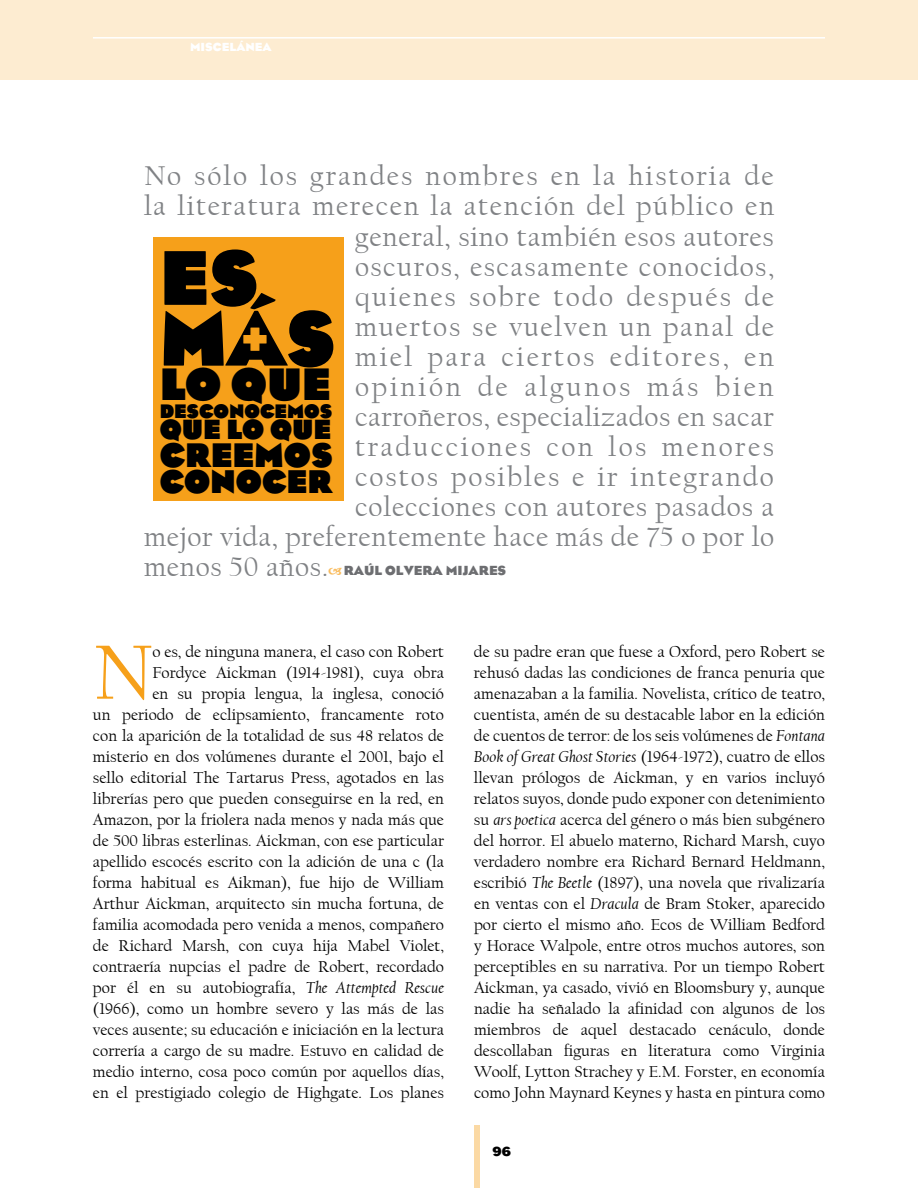
<style>
.page{position:relative;width:918px;height:1188px;background:#fff}
.page>*{position:absolute;margin:0;border:0;box-sizing:border-box;transform-origin:0 0}
.t1{font:79.8px "Californian FB";color:#f6a01a}
.t2{font:900 79.2px/60.8px "Eagle";color:#000}
.t3{font:900 46.5px "Eagle";color:#000}
.t4{font:900 45.3px "Eagle";color:#f6a01a}
.t5{font:900 34.95px "Eagle";letter-spacing:-.005em;color:#000}
.t6{font:900 33.6px "Eagle";letter-spacing:-.005em;color:#000}
.t7{font:28.5px "Californian FB";letter-spacing:.055em;color:#808285}
.t8{font:28.5px "Californian FB";letter-spacing:.025em;color:#808285}
.t9{font:28.5px "Californian FB";letter-spacing:.085em;color:#808285}
.t10{font:28.5px "Californian FB";letter-spacing:.02em;color:#808285}
.t11{font:28.5px "Californian FB";letter-spacing:.03em;color:#808285}
.t12{font:28.5px "Californian FB";letter-spacing:.095em;color:#808285}
.t13{font:900 28.5px "Eagle";letter-spacing:-.005em;color:#000}
.t14{font:900 20.1px "Eagle";letter-spacing:-.005em;color:#000}
.t15{font:16.5px/21px "Californian FB";color:#000;text-align:right}
.t16{font:700 13.5px "Eagle";color:#6d6e71}
.t17{font:700 13.5px "Eagle";color:#000}
.t18{font:700 12px "Eagle";color:#fff}
.s1{font-style:italic}
</style>
<div class="page">
<div style="left:0;top:0;width:918px;height:80px;background:#fdecd1"></div>
<hr style="left:93px;top:37px;width:732px;height:2px;background:#fff">
<div style="left:474px;top:1125px;width:6px;height:63px;background:#fbd9a4"></div>
<div style="left:153px;top:237px;width:190px;height:264px;background:#f6a01a"></div>
<p class="t18" style="left:190px;top:40px;width:83px">MISCELÁNEA</p>
<h3 class="t7" style="left:144px;top:160px;width:631px">No sólo los grandes nombres en la historia de</h3>
<h3 class="t7" style="left:144px;top:190px;width:632px">la literatura merecen la atención del público en</h3>
<h3 class="t8" style="left:355px;top:220px;width:420px">general, sino también esos autores</h3>
<h3 class="t7" style="left:355px;top:250px;width:420px">oscuros, escasamente conocidos,</h3>
<h3 class="t7" style="left:355px;top:280px;width:420px">quienes sobre todo después de</h3>
<h3 class="t7" style="left:355px;top:310px;width:420px">muertos se vuelven un panal de</h3>
<h3 class="t9" style="left:355px;top:340px;width:420px">miel para ciertos editores, en</h3>
<h3 class="t12" style="left:355px;top:370px;width:420px">opinión de algunos más bien</h3>
<h3 class="t10" style="left:355px;top:400px;width:420px">carroñeros, especializados en sacar</h3>
<h3 class="t9" style="left:355px;top:431px;width:420px">traducciones con los menores</h3>
<h3 class="t7" style="left:355px;top:461px;width:420px">costos posibles e ir integrando</h3>
<h3 class="t11" style="left:355px;top:491px;width:420px">colecciones con autores pasados a</h3>
<h3 class="t8" style="left:144px;top:521px;width:632px">mejor vida, preferentemente hace más de 75 o por lo</h3>
<h3 class="t8" style="left:144px;top:551px;width:186px">menos 50 años.</h3>
<h2 class="t2" style="left:160px;top:247px;width:177px">ES<br>MÁS</h2>
<h3 class="t3" style="left:160px;top:357px;width:168px">LO QUE</h3>
<p class="t14" style="left:160px;top:399px;width:174px">DESCONOCEMOS</p>
<h3 class="t13" style="left:160px;top:413px;width:171px">QUE LO QUE</h3>
<h3 class="t5" style="left:160px;top:435px;width:175px">CREEMOS</h3>
<h3 class="t6" style="left:160px;top:462px;width:174px">CONOCER</h3>
<h3 class="t4" style="left:242px;top:312px;width:29px">+</h3>
<p class="t16" style="left:344px;top:563px;width:164px">RAÚL OLVERA MIJARES</p>
<p class="t15" style="left:93px;top:641px;width:353px">o es, de ninguna manera, el caso con Robert<br>Fordyce Aickman (1914-1981), cuya obra<br>en su propia lengua, la inglesa, conoció<br>un periodo de eclipsamiento, francamente roto con la aparición de la totalidad de sus 48 relatos de misterio en dos volúmenes durante el 2001, bajo el sello editorial The Tartarus Press, agotados en las librerías pero que pueden conseguirse en la red, en Amazon, por la friolera nada menos y nada más que de 500 libras esterlinas. Aickman, con ese particular apellido escocés escrito con la adición de una c (la forma habitual es Aikman), fue hijo de William Arthur Aickman, arquitecto sin mucha fortuna, de familia acomodada pero venida a menos, compañero de Richard Marsh, con cuya hija Mabel Violet, contraería nupcias el padre de Robert, recordado por él en su autobiografía, <span class="s1">The Attempted Rescue </span>(1966), como un hombre severo y las más de las veces ausente; su educación e iniciación en la lectura correría a cargo de su madre. Estuvo en calidad de medio interno, cosa poco común por aquellos días, en el prestigiado colegio de Highgate. Los planes</p>
<p class="t15" style="left:474px;top:641px;width:353px;text-align:justify">de su padre eran que fuese a Oxford, pero Robert se rehusó dadas las condiciones de franca penuria que amenazaban a la familia. Novelista, crítico de teatro, cuentista, amén de su destacable labor en la edición de cuentos de terror: de los seis volúmenes de <span class="s1">Fontana Book of Great Ghost Stories</span> (1964-1972), cuatro de ellos llevan prólogos de Aickman, y en varios incluyó relatos suyos, donde pudo exponer con detenimiento su <span class="s1">ars poetica</span> acerca del género o más bien subgénero del horror. El abuelo materno, Richard Marsh, cuyo verdadero nombre era Richard Bernard Heldmann, escribió <span class="s1">The Beetle</span> (1897), una novela que rivalizaría en ventas con el <span class="s1">Dracula</span> de Bram Stoker, aparecido por cierto el mismo año. Ecos de William Bedford y Horace Walpole, entre otros muchos autores, son perceptibles en su narrativa. Por un tiempo Robert Aickman, ya casado, vivió en Bloomsbury y, aunque nadie ha señalado la afinidad con algunos de los miembros de aquel destacado cenáculo, donde descollaban figuras en literatura como Virginia Woolf, Lytton Strachey y E.M. Forster, en economía como John Maynard Keynes y hasta en pintura como</p>
<h1 class="t1" style="left:93px;top:628px;width:61px">N</h1>
<p class="t17" style="left:492px;top:1144px;width:20px">96</p>
</div>
